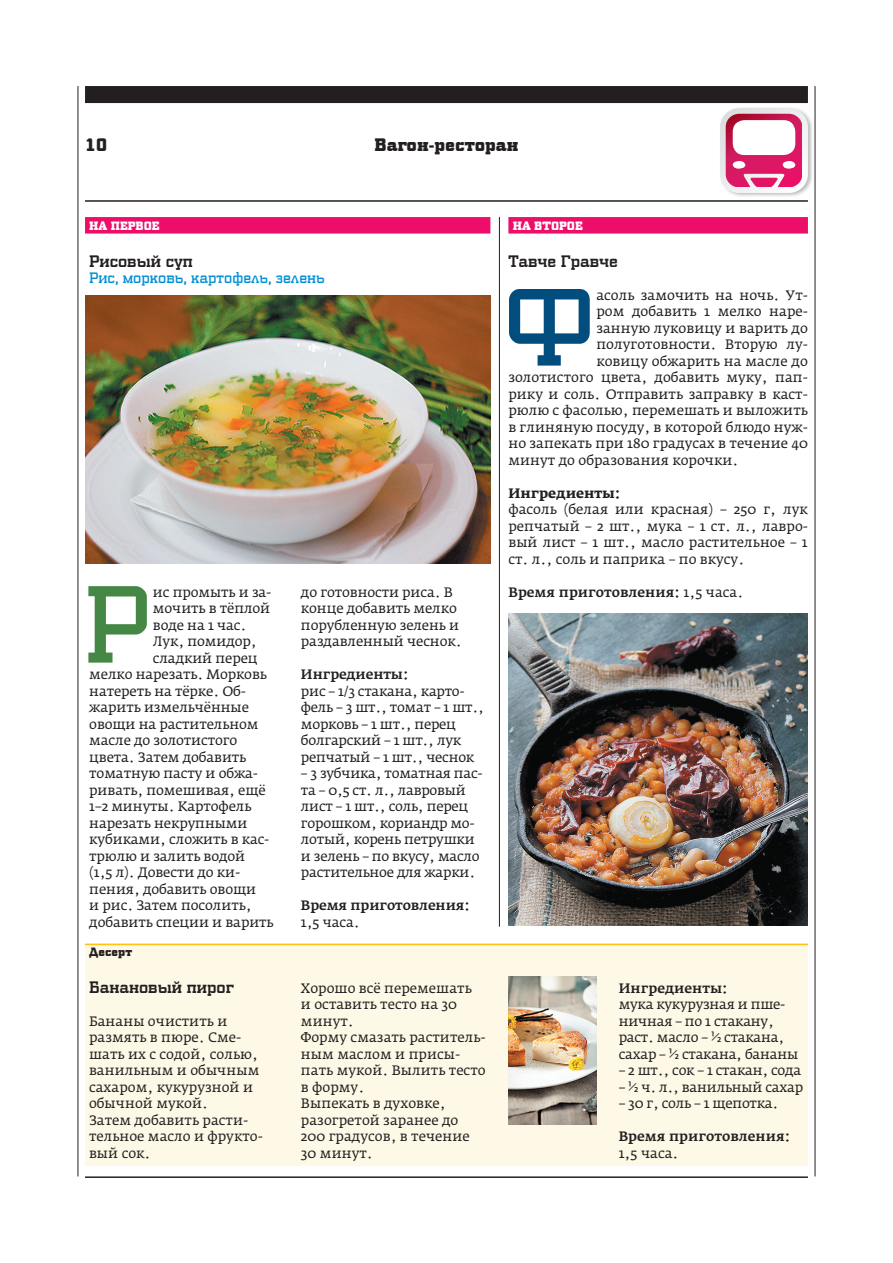
<style>
.page{position:relative;width:893px;height:1263px;background:#fff}
.page>*{position:absolute;margin:0;border:0;box-sizing:border-box;transform-origin:0 0}
.t1{font:108px "PF Synch Pro";color:#004d7e}
.t2{font:108px "PF Synch Pro";color:#458744}
.t3{font:900 18px "PF Synch Pro";color:#231f20}
.t4{font:500 16.5px "PF Synch Pro";color:#231f20}
.t5{font:15px "PF Synch Pro";color:#008fd5}
.t6{font:13.5px/16.5px "Fedra Serif A Pro";letter-spacing:-.01em;color:#231f20}
.t7{font:500 13.5px/16.5px "Fedra Serif A Pro";color:#231f20}
.t8{font:900 12px "PF Synch Pro";color:#fff}
.t9{font:900 12px "PF Synch Pro";color:#231f20}
.s1{font-weight:500}
.s2{font-weight:400}
.s3{font-weight:700}
</style>
<div class="page">
<hr style="left:85px;top:1176px;width:723px;height:2px;background:#231f20">
<hr style="left:85px;top:200px;width:723px;height:2px;background:#231f20">
<hr style="left:78px;top:86px;width:1px;height:1090px;background:#231f20">
<hr style="left:815px;top:86px;width:1px;height:1090px;background:#231f20">
<div style="left:85px;top:86px;width:723px;height:17px;background:#231f20"></div>
<div style="left:718px;top:105px;width:97px;height:94px;background:#231f20;opacity:.3"></div>
<div style="left:720px;top:108px;width:88px;height:85px;background:linear-gradient(to right,#e3e4e5,#f7f7f7);border-radius:19px"></div>
<svg style="left:726px;top:114px;width:76px;height:73px;background:#d72f6d"></svg>
<div style="left:733px;top:120px;width:62px;height:35px;background:#fff;border-radius:12px"></div>
<div style="left:783px;top:161px;width:12px;height:8px;background:#fff;border-radius:50%"></div>
<div style="left:733px;top:161px;width:12px;height:8px;background:#fff;border-radius:50%"></div>
<div style="left:85px;top:217px;width:405px;height:17px;background:#ec0e68"></div>
<div style="left:508px;top:217px;width:300px;height:17px;background:#ec0e68"></div>
<div style="left:85px;top:943px;width:723px;height:223px;background:#fef8e6"></div>
<hr style="left:85px;top:944px;width:723px;height:1px;background:#fec210">
<hr style="left:499px;top:217px;width:1px;height:710px;background:#231f20">
<img style="left:508px;top:613px;width:300px;height:313px">
<img style="left:508px;top:976px;width:88px;height:149px">
<img style="left:85px;top:296px;width:405px;height:268px">
<p class="t3" style="left:85px;top:133px;width:23px">10</p>
<p class="t3" style="left:374px;top:133px;width:146px">Вагон-ресторан</p>
<p class="t8" style="left:89px;top:218px;width:72px">На первое</p>
<p class="t8" style="left:513px;top:218px;width:72px">На второе</p>
<p class="t4" style="left:89px;top:250px;width:105px">Рисовый суп</p>
<p class="t5" style="left:89px;top:269px;width:237px">Рис, морковь, картофель, зелень</p>
<p class="t2" style="left:84px;top:559px;width:67px">Р</p>
<p class="t6" style="left:153px;top:584px;width:120px">ис промыть и за-</p>
<p class="t6" style="left:153px;top:600px;width:119px">мочить в тёплой</p>
<p class="t6" style="left:153px;top:617px;width:95px">воде на 1 час.</p>
<p class="t6" style="left:153px;top:633px;width:105px">Лук, помидор,</p>
<p class="t6" style="left:153px;top:650px;width:106px">сладкий перец</p>
<p class="t6" style="left:89px;top:666px;width:179px">мелко нарезать. Морковь</p>
<p class="t6" style="left:89px;top:683px;width:158px">натереть на тёрке. Об-</p>
<p class="t6" style="left:89px;top:699px;width:161px">жарить измельчённые</p>
<p class="t6" style="left:89px;top:716px;width:171px">овощи на растительном</p>
<p class="t6" style="left:89px;top:732px;width:150px">масле до золотистого</p>
<p class="t6" style="left:89px;top:749px;width:159px">цвета. Затем добавить</p>
<p class="t6" style="left:89px;top:765px;width:170px">томатную пасту и обжа-</p>
<p class="t6" style="left:89px;top:782px;width:178px">ривать, помешивая, ещё</p>
<p class="t6" style="left:89px;top:798px;width:164px">1–2 минуты. Картофель</p>
<p class="t6" style="left:89px;top:815px;width:160px">нарезать некрупными</p>
<p class="t6" style="left:89px;top:831px;width:182px">кубиками, сложить в кас-</p>
<p class="t6" style="left:89px;top:848px;width:158px">трюлю и залить водой</p>
<p class="t6" style="left:89px;top:864px;width:152px">(1,5 л). Довести до ки-</p>
<p class="t6" style="left:89px;top:881px;width:168px">пения, добавить овощи</p>
<p class="t6" style="left:89px;top:897px;width:164px">и рис. Затем посолить,</p>
<p class="t6" style="left:89px;top:914px;width:186px">добавить специи и варить</p>
<p class="t9" style="left:89px;top:944px;width:45px">Десерт</p>
<p class="t6" style="left:301px;top:584px;width:162px">до готовности риса. В конце добавить мелко порубленную зелень и раздавленный чеснок.</p>
<p class="t6" style="left:301px;top:666px;width:185px"><span class="s1">Ингредиенты:<br></span>рис – 1/3 стакана, карто&shy;фель – 3 шт., томат – 1 шт., морковь – 1 шт., перец болгарский – 1 шт., лук репчатый – 1 шт., чеснок</p>
<p class="t6" style="left:301px;top:765px;width:183px">– 3 зубчика, томатная пас&shy;та – 0,5 ст. л., лавровый лист – 1 шт., соль, перец горошком, кориандр мо&shy;лотый, корень петрушки и зелень – по вкусу, масло растительное для жарки.</p>
<p class="t7" style="left:301px;top:897px;width:171px">Время приготовления:<br><span class="s2">1,5 часа.</span></p>
<p class="t4" style="left:508px;top:250px;width:111px">Тавче Гравче</p>
<p class="t6" style="left:596px;top:287px;width:213px">асоль замочить на ночь. Ут-</p>
<p class="t6" style="left:596px;top:303px;width:213px">ром добавить 1 мелко наре-</p>
<p class="t6" style="left:596px;top:320px;width:213px">занную луковицу и варить до</p>
<p class="t6" style="left:596px;top:336px;width:213px">полуготовности. Вторую лу-</p>
<p class="t6" style="left:596px;top:353px;width:213px">ковицу обжарить на масле до</p>
<p class="t6" style="left:508px;top:369px;width:301px">золотистого цвета, добавить муку, пап-</p>
<p class="t6" style="left:508px;top:386px;width:301px">рику и соль. Отправить заправку в каст-</p>
<p class="t6" style="left:508px;top:402px;width:301px">рюлю с фасолью, перемешать и выложить</p>
<p class="t6" style="left:508px;top:419px;width:301px">в глиняную посуду, в которой блюдо нуж-</p>
<p class="t6" style="left:508px;top:435px;width:301px">но запекать при 180 градусах в течение 40</p>
<p class="t6" style="left:508px;top:452px;width:232px">минут до образования корочки.</p>
<p class="t6" style="left:508px;top:485px;width:301px"><span class="s3">Ингредиенты:<br></span>фасоль (белая или красная) – 250 г, лук репчатый – 2 шт., мука – 1 ст. л., лавро&shy;вый лист – 1 шт., масло растительное – 1 ст. л., соль и паприка – по вкусу.</p>
<p class="t7" style="left:508px;top:584px;width:236px">Время приготовления: <span class="s2">1,5 часа.</span></p>
<p class="t1" style="left:503px;top:262px;width:94px">Ф</p>
<p class="t4" style="left:89px;top:976px;width:146px">Банановый пирог</p>
<p class="t6" style="left:89px;top:1013px;width:175px">Бананы очистить и размять в пюре. Сме&shy;шать их с содой, солью, ванильным и обычным сахаром, кукурузной и обычной мукой.<br>Затем добавить расти&shy;тельное масло и фрукто&shy;вый сок.</p>
<p class="t6" style="left:301px;top:980px;width:186px">Хорошо всё перемешать<br>и оставить тесто на 30 минут.<br>Форму смазать раститель&shy;ным маслом и присы&shy;пать мукой. Вылить тесто в форму.<br>Выпекать в духовке, разогретой заранее до<br>200 градусов, в течение<br>30 минут.</p>
<p class="t6" style="left:619px;top:980px;width:181px"><span class="s1">Ингредиенты:<br></span>мука кукурузная и пше&shy;ничная – по 1 стакану, раст. масло – ½ стакана, сахар – ½ стакана, бананы</p>
<p class="t6" style="left:619px;top:1062px;width:184px">– 2 шт., сок – 1 стакан, сода</p>
<p class="t6" style="left:619px;top:1079px;width:186px">– ½ ч. л., ванильный сахар</p>
<p class="t6" style="left:619px;top:1095px;width:161px">– 30 г, соль – 1 щепотка.</p>
<p class="t7" style="left:619px;top:1128px;width:173px">Время приготовления:<br><span class="s2">1,5 часа.</span></p>
</div>
